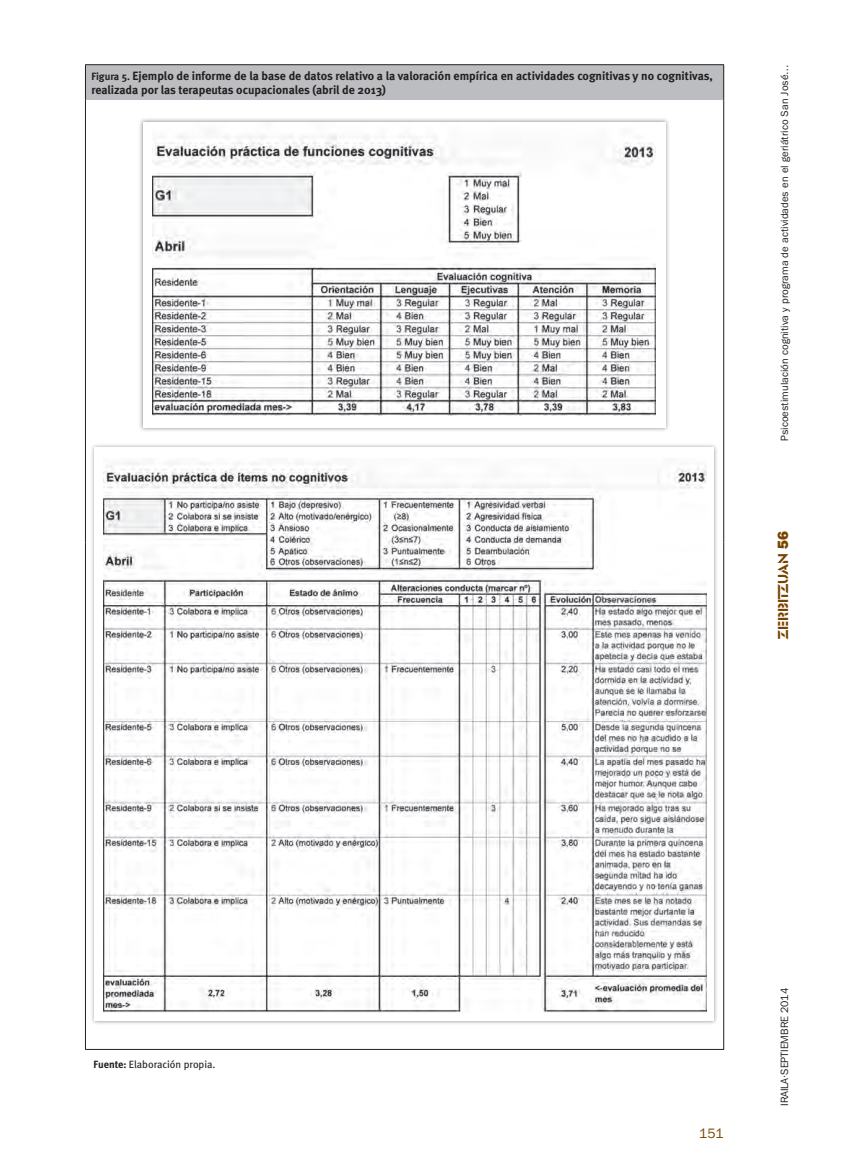
<style>
.page{position:relative;width:851px;height:1170px;background:#fff}
.page>*{position:absolute;margin:0;border:0;box-sizing:border-box;transform-origin:0 0}
.t1{font:15px "Glaser Ste D";color:#794400}
.t2{font:13.5px "Franklin Gothic IT Cby BT";color:#794400}
.GrafTIT{font:700 12px/13.5px "Meta";color:#231f20}
.t3{font:10.5px "Franklin Gothic";color:#231f20}
.GrafFuente{font:10.5px "Meta";color:#231f20}
.t4{font:10.5px "Franklin Gothic IT Cby BT";color:#231f20}
.s1{font-size:10.5px}
.s2{font-family:"Franklin Gothic";font-weight:800}
.s3{font-weight:700}
.s4{font-family:"Meta Bold Caps"}
</style>
<div class="page">
<div style="left:85px;top:65px;width:638px;height:34px;background:#bcbdc0"></div>
<hr style="left:85px;top:64px;width:639px;height:1px;background:#231f20">
<hr style="left:85px;top:65px;width:1px;height:34px;background:#231f20">
<hr style="left:723px;top:65px;width:1px;height:34px;background:#231f20">
<hr style="left:85px;top:99px;width:1px;height:443px;background:#231f20">
<hr style="left:723px;top:99px;width:1px;height:443px;background:#231f20">
<hr style="left:85px;top:542px;width:1px;height:506px;background:#231f20">
<hr style="left:723px;top:542px;width:1px;height:506px;background:#231f20">
<hr style="left:85px;top:1048px;width:639px;height:1px;background:#231f20">
<div style="left:138px;top:118px;width:532px;height:314px;background:#231f20;opacity:.5"></div>
<div style="left:143px;top:122px;width:522px;height:305px;background:#fff"></div>
<img style="left:153px;top:135px;width:502px;height:280px">
<div style="left:90px;top:443px;width:628px;height:582px;background:#231f20;opacity:.5"></div>
<div style="left:95px;top:448px;width:618px;height:572px;background:#fff"></div>
<img style="left:104px;top:462px;width:602px;height:550px">
<p class="GrafTIT" style="left:91px;top:69px;width:623px"><span class="s1">Figura 5.</span> Ejemplo de informe de la base de datos relativo a la valoración empírica en actividades cognitivas y no cognitivas, realizada por las terapeutas ocupacionales (abril de 2013)</p>
<p class="t3" style="left:778px;top:441px;width:379px;rotate:-90deg">Psicoestimulación cognitiva y programa de actividades en el geriátrico San José…</p>
<p class="t1" style="left:774px;top:639px;width:110px;rotate:-90deg">ZERBITZUAN <span class="s2">56</span></p>
<p class="GrafFuente" style="left:94px;top:1058px;width:123px"><span class="s3">Fuente</span><span class="s4">:</span> Elaboración propia.</p>
<p class="t2" style="left:699px;top:1125px;width:26px">151</p>
<p class="t4" style="left:778px;top:1105px;width:119px;rotate:-90deg">IRAILA·SEPTIEMBRE 2014</p>
</div>
